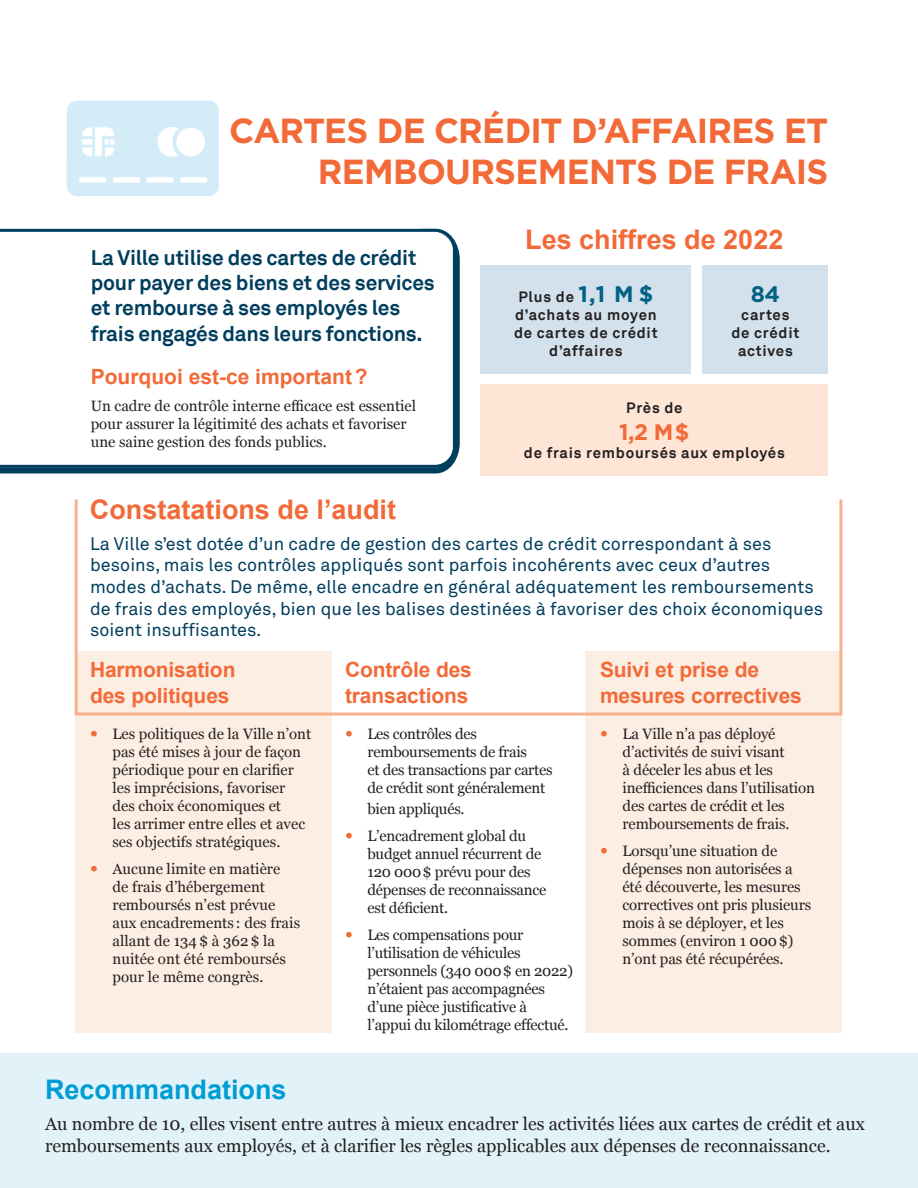
<style>
.page{position:relative;width:918px;height:1188px;background:#fff}
.page>*{position:absolute;margin:0;border:0;box-sizing:border-box;transform-origin:0 0}
.t1{font:700 34.8px/41px "Gotham HTF";letter-spacing:-.025em;color:#f26a38;text-align:right}
.t2{font:700 27px "Arial";color:#f26a38}
.t3{font:700 27px "Arial";color:#009dd4}
.t4{font:700 22.5px "Gotham HTF";color:#f26a38}
.t5{font:700 22.5px "Gotham HTF";color:#016182}
.t6{font:700 21px/25.2px "Akkurat";letter-spacing:-.01em;color:#003e5e}
.t7{font:700 21px/25.2px "Arial";letter-spacing:-.005em;color:#f26a38}
.t8{font:18px/21.6px "Akkurat";letter-spacing:.005em;color:#003e5e}
.t9{font:18px/21.6px "Georgia";color:#231f20}
.t10{font:15px/18px "Georgia";letter-spacing:-.005em;color:#231f20}
.t11{font:700 15px/18px "Akkurat";letter-spacing:.05em;color:#231f20;text-align:center}
.s1{font-family:"Gotham HTF";font-size:22.5px;color:#016182}
.s2{font-weight:700;font-size:18px;color:#f26a38}
</style>
<div class="page">
<svg style="left:67px;top:101px;width:152px;height:95px"></svg>
<div style="left:75px;top:651px;width:257px;height:382px;background:#fdeee3"></div>
<div style="left:586px;top:651px;width:256px;height:382px;background:#fdeee3"></div>
<svg style="left:0;top:248px;width:460px;height:226px"></svg>
<svg style="left:0;top:229px;width:456px;height:239px"></svg>
<div style="left:0;top:1053px;width:918px;height:135px;background:#e2f2f9"></div>
<div style="left:703px;top:265px;width:125px;height:109px;background:#d2e1eb"></div>
<div style="left:481px;top:384px;width:347px;height:92px;background:#fee5d6"></div>
<div style="left:481px;top:265px;width:210px;height:109px;background:#d2e1eb"></div>
<div style="left:75px;top:498px;width:767px;height:218px;border:3px solid #f9b18d"></div>
<h1 class="t1" style="left:229px;top:109px;width:600px">CARTES DE CRÉDIT D’AFFAIRES ET<br>REMBOURSEMENTS DE FRAIS</h1>
<h3 class="t6" style="left:91px;top:245px;width:346px">La Ville utilise des cartes de crédit pour payer des biens et des services et rembourse à ses employés les frais engagés dans leurs fonctions.</h3>
<h3 class="t7" style="left:91px;top:365px;width:278px">Pourquoi est-ce important?</h3>
<p class="t10" style="left:91px;top:396px;width:327px">Un cadre de contrôle interne efficace est essentiel pour assurer la légitimité des achats et favoriser une saine gestion des fonds publics.</p>
<h2 class="t2" style="left:525px;top:221px;width:260px">Les chiffres de 2022</h2>
<p class="t11" style="left:514px;top:288px;width:145px">Plus de <span class="s1">1,1 M $ </span>d’achats au moyen de cartes de crédit d’affaires</p>
<h3 class="t5" style="left:751px;top:281px;width:31px">84</h3>
<p class="t11" style="left:732px;top:306px;width:69px">cartes de crédit actives</p>
<p class="t11" style="left:626px;top:399px;width:58px">Près de</p>
<h3 class="t4" style="left:619px;top:419px;width:72px">1,2 M$</h3>
<p class="t11" style="left:524px;top:444px;width:263px">de frais remboursés aux employés</p>
<h2 class="t2" style="left:90px;top:492px;width:308px">Constatations de l’audit</h2>
<p class="t8" style="left:90px;top:533px;width:735px">La Ville s’est dotée d’un cadre de gestion des cartes de crédit correspondant à ses besoins, mais les contrôles appliqués sont parfois incohérents avec ceux d’autres modes d’achats. De même, elle encadre en général adéquatement les remboursements de frais des employés, bien que les balises destinées à favoriser des choix économiques soient insuffisantes.</p>
<h3 class="t7" style="left:90px;top:658px;width:147px">Harmonisation des politiques</h3>
<p class="t10" style="left:112px;top:724px;width:200px;text-indent:-22px"><span class="s2">•</span> Les politiques de la Ville n’ont pas été mises à jour de façon périodique pour en clarifier les imprécisions, favoriser des choix économiques et<br>les arrimer entre elles et avec ses objectifs stratégiques.</p>
<p class="t10" style="left:112px;top:859px;width:189px;text-indent:-22px"><span class="s2">•</span> Aucune limite en matière<br>de frais d’hébergement remboursés n’est prévue aux encadrements : des frais allant de 134$ à 362$ la nuitée ont été remboursés pour le même congrès.</p>
<h3 class="t7" style="left:345px;top:658px;width:128px">Contrôle des transactions</h3>
<p class="t10" style="left:368px;top:724px;width:187px;text-indent:-22px"><span class="s2">•</span> Les contrôles des remboursements de frais<br>et des transactions par cartes de crédit sont généralement</p>
<p class="t10" style="left:368px;top:799px;width:99px">bien appliqués.</p>
<p class="t10" style="left:368px;top:826px;width:180px;text-indent:-22px"><span class="s2">•</span> L’encadrement global du budget annuel récurrent de<br>120 000$ prévu pour des dépenses de reconnaissance est déficient.</p>
<p class="t10" style="left:368px;top:925px;width:207px;text-indent:-22px"><span class="s2">•</span> Les compensations pour l’utilisation de véhicules personnels (340 000$ en 2022) n’étaient pas accompagnées d’une pièce justificative à l’appui du kilométrage effectué.</p>
<h3 class="t7" style="left:600px;top:658px;width:203px">Suivi et prise de mesures correctives</h3>
<p class="t10" style="left:622px;top:724px;width:194px;text-indent:-22px"><span class="s2">•</span> La Ville n’a pas déployé d’activités de suivi visant<br>à déceler les abus et les inefficiences dans l’utilisation des cartes de crédit et les remboursements de frais.</p>
<p class="t10" style="left:622px;top:841px;width:190px;text-indent:-22px"><span class="s2">•</span> Lorsqu’une situation de dépenses non autorisées a été découverte, les mesures correctives ont pris plusieurs mois à se déployer, et les sommes (environ 1 000$) n’ont pas été récupérées.</p>
<h2 class="t3" style="left:45px;top:1072px;width:243px">Recommandations</h2>
<p class="t9" style="left:45px;top:1112px;width:821px">Au nombre de 10, elles visent entre autres à mieux encadrer les activités liées aux cartes de crédit et aux remboursements aux employés, et à clarifier les règles applicables aux dépenses de reconnaissance.</p>
</div>
